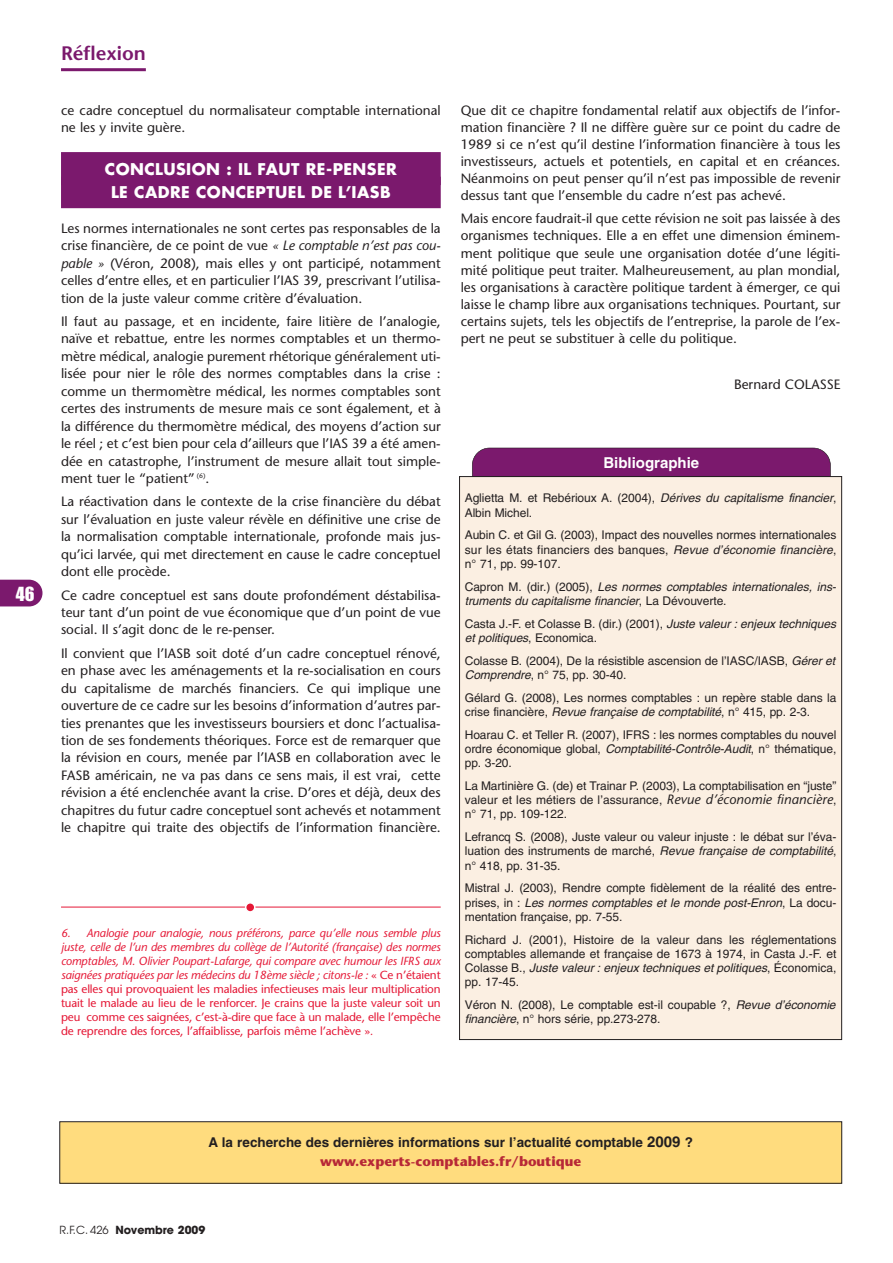
<style>
.page{position:relative;width:893px;height:1263px;background:#fff}
.page>*{position:absolute;margin:0;border:0;box-sizing:border-box;transform-origin:0 0}
.t1{font:600 19.5px "Stone Sans";color:#7b196d}
.t2{font:18px "Impact";color:#fff}
.t3{font:700 15.75px/23.1px "Futura";letter-spacing:.025em;color:#fff;text-align:center}
.t4{font:700 15px "Helvetica";color:#fff}
.t5{font:13.5px/17.4px "Stone Sans";color:#231f20;text-align:justify}
.t6{font:700 13.5px "Helvetica";color:#231f20}
.t7{font:700 13.5px "Stone Sans";color:#b72837}
.t8{font:12px/14.2px "Helvetica";letter-spacing:-.005em;color:#231f20;text-align:justify}
.t9{font:italic 12px/14.2px "Helvetica";color:#231f20}
.t10{font:11.7px/14.1px "Stone Sans";letter-spacing:-.01em;color:#e51836;text-align:justify}
.t11{font:700 11.1px "Avant Garde";color:#231f20}
.s1{font-style:italic}
.s2{font-style:normal}
.s3{font-family:"Stone Sans";font-style:italic;font-size:13.5px}
.s4{font-size:15px}
.s5{font-weight:400}
</style>
<div class="page">
<hr style="left:61px;top:68px;width:85px;height:3px;background:#7b196d">
<svg style="left:0;top:580px;width:42px;height:26px"></svg>
<div style="left:61px;top:152px;width:380px;height:33px;background:#7b196d"></div>
<div style="left:61px;top:177px;width:380px;height:31px;background:#7b196d"></div>
<hr style="left:61px;top:907px;width:380px;height:1px;background:#e51836">
<svg style="left:245px;top:903px;width:11px;height:9px"></svg>
<div style="left:472px;top:448px;width:358px;height:56px;background:#7b196d;border-radius:17px"></div>
<div style="left:472px;top:448px;width:359px;height:56px;border:1px solid #231f20;border-radius:18px"></div>
<div style="left:460px;top:477px;width:382px;height:562px;background:#fbefe2"></div>
<div style="left:60px;top:1122px;width:782px;height:61px;background:#ffdc7e"></div>
<div style="left:60px;top:1121px;width:782px;height:62px;border:1px solid #231f20"></div>
<h2 class="t2" style="left:16px;top:588px;width:20px">46</h2>
<h1 class="t1" style="left:61px;top:45px;width:86px">Réflexion</h1>
<p class="t5" style="left:61px;top:103px;width:381px">ce cadre conceptuel du normalisateur comptable international ne les y invite guère.</p>
<p class="t3" style="left:105px;top:159px;width:293px">CONCLUSION : IL FAUT RE-PENSER<br>LE CADRE CONCEPTUEL DE L’IASB</p>
<p class="t5" style="left:61px;top:221px;width:381px">Les normes internationales ne sont certes pas responsables de la crise financière, de ce point de vue <span class="s1">« Le comptable n’est pas cou&shy;pable »</span> (Véron, 2008), mais elles y ont participé, notamment celles d’entre elles, et en particulier l’IAS 39, prescrivant l’utilisa&shy;tion de la juste valeur comme critère d’évaluation.</p>
<p class="t5" style="left:61px;top:314px;width:381px">Il faut au passage, et en incidente, faire litière de l’analogie, naïve et rebattue, entre les normes comptables et un thermo&shy;mètre médical, analogie purement rhétorique généralement uti&shy;lisée pour nier le rôle des normes comptables dans la crise : comme un thermomètre médical, les normes comptables sont certes des instruments de mesure mais ce sont également, et à la différence du thermomètre médical, des moyens d’action sur le réel ; et c’est bien pour cela d’ailleurs que l’IAS 39 a été amen&shy;dée en catastrophe, l’instrument de mesure allait tout simple&shy;ment tuer le “patient” <sup>(6)</sup>.</p>
<p class="t5" style="left:61px;top:494px;width:381px">La réactivation dans le contexte de la crise financière du débat sur l’évaluation en juste valeur révèle en définitive une crise de la normalisation comptable internationale, profonde mais jus&shy;qu’ici larvée, qui met directement en cause le cadre conceptuel dont elle procède.</p>
<p class="t5" style="left:61px;top:588px;width:381px">Ce cadre conceptuel est sans doute profondément déstabilisa&shy;teur tant d’un point de vue économique que d’un point de vue social. Il s’agit donc de le re-penser.</p>
<p class="t5" style="left:61px;top:646px;width:381px">Il convient que l’IASB soit doté d’un cadre conceptuel rénové, en phase avec les aménagements et la re-socialisation en cours du capitalisme de marchés financiers. Ce qui implique une ouverture de ce cadre sur les besoins d’information d’autres par&shy;ties prenantes que les investisseurs boursiers et donc l’actualisa&shy;tion de ses fondements théoriques. Force est de remarquer que la révision en cours, menée par l’IASB en collaboration avec le FASB américain, ne va pas dans ce sens mais, il est vrai, cette révision a été enclenchée avant la crise. D’ores et déjà, deux des chapitres du futur cadre conceptuel sont achevés et notamment le chapitre qui traite des objectifs de l’information financière.</p>
<p class="t10" style="left:61px;top:927px;width:381px"><span class="s1">6. Analogie pour analogie, nous préférons, parce qu’elle nous semble plus juste, celle de l’un des membres du collège de l’Autorité (française) des normes comptables, M. Olivier Poupart-Lafarge, qui compare avec humour les IFRS aux saignées pratiquées par les médecins du 18ème siècle ; citons-le :</span> « Ce n’étaient pas elles qui provoquaient les maladies infectieuses mais leur multiplication tuait le malade au lieu de le renforcer. Je crains que la juste valeur soit un peu comme ces saignées, c’est-à-dire que face à un malade, elle l’empêche de reprendre des forces, l’affaiblisse, parfois même l’achève »<span class="s1">.</span></p>
<p class="t5" style="left:461px;top:103px;width:381px">Que dit ce chapitre fondamental relatif aux objectifs de l’infor&shy;mation financière ? Il ne diffère guère sur ce point du cadre de 1989 si ce n’est qu’il destine l’information financière à tous les investisseurs, actuels et potentiels, en capital et en créances.<br>Néanmoins on peut penser qu’il n’est pas impossible de revenir dessus tant que l’ensemble du cadre n’est pas achevé.</p>
<p class="t5" style="left:461px;top:212px;width:381px">Mais encore faudrait-il que cette révision ne soit pas laissée à des organismes techniques. Elle a en effet une dimension éminem&shy;ment politique que seule une organisation dotée d’une légiti&shy;mité politique peut traiter. Malheureusement, au plan mondial, les organisations à caractère politique tardent à émerger, ce qui laisse le champ libre aux organisations techniques. Pourtant, sur certains sujets, tels les objectifs de l’entreprise, la parole de l’ex&shy;pert ne peut se substituer à celle du politique.</p>
<p class="t5" style="left:734px;top:377px;width:108px">Bernard COLASSE</p>
<p class="t4" style="left:603px;top:457px;width:97px">Bibliographie</p>
<p class="t8" style="left:465px;top:492px;width:373px">A g l i e t t a M . e t R e b é r i o u x A . ( 2 0 0 4 ) , <span class="s1">Dérives du capitalisme financier</span>,<br>Albin Michel.</p>
<p class="t8" style="left:465px;top:529px;width:373px">Aubin C. et Gil G. (2003), Impact des nouvelles normes internationales sur les états financiers des banques, <span class="s1">Revue d’économie financière</span>, n° 71, pp. 99-107.</p>
<p class="t9" style="left:465px;top:580px;width:375px"><span class="s2">C a p r o n M . ( d i r. ) ( 2 0 0 5 ) ,</span> Les normes comptables internationales, ins&shy;truments du capitalisme financier<span class="s2">, L a D é v o u v e r t e .</span></p>
<p class="t8" style="left:465px;top:617px;width:375px">Casta J.-F. et Colasse B. (dir.) (2001), <span class="s1">Juste valeur : enjeux techniques et politiques</span>, E c o n o m i c a .</p>
<p class="t8" style="left:465px;top:654px;width:374px">Colasse B. (2004), De la résistible ascension de l’IASC/IASB, <span class="s1">Gérer et<br>Comprendre</span>, n° 75, pp. 30-40.</p>
<p class="t8" style="left:465px;top:691px;width:373px">Gélard G. (2008), Les normes comptables : un repère stable dans la c r i s e f i n a n c i è r e , <span class="s1">Revue française de comptabilité</span>, n ° 4 1 5 , p p . 2 - 3 .</p>
<p class="t8" style="left:465px;top:728px;width:373px">Hoarau C. et Teller R. (2007), IFRS : les normes comptables du nouvel ordre économique global, <span class="s1">Comptabilité-Contrôle-Audit</span>, n° thématique, pp. 3-20.</p>
<p class="t8" style="left:465px;top:780px;width:373px">La Martinière G. (de) et Trainar P. (2003), La comptabilisation en “juste” valeur et les métiers de l’assurance, <span class="s3">Revue d’économie financière</span>, n° 71, pp. 109-122.</p>
<p class="t8" style="left:465px;top:831px;width:373px">Lefrancq S. (2008), Juste valeur ou valeur injuste : le débat sur l’éva&shy;luation des instruments de marché, <span class="s1">Revue française de comptabilité</span>, n° 418, pp. 31-35.</p>
<p class="t8" style="left:465px;top:882px;width:373px">Mistral J. (2003), Rendre compte fidèlement de la réalité des entre&shy;p r i s e s , i n : <span class="s1">Les normes comptables et le monde post-Enron</span>, L a d o c u - mentation française, pp. 7-55.</p>
<p class="t8" style="left:465px;top:933px;width:373px">Richard J. (2001), Histoire de la valeur dans les réglementations comptables allemande et française de 1673 à 1974, in Casta J.-F. et C o l a s s e B . , <span class="s1">Juste valeur : enjeux techniques et politiques</span>, É c o n o m i c a , pp. 17-45.</p>
<p class="t8" style="left:465px;top:999px;width:375px">Véron N. (2008), Le comptable est-il coupable ?, <span class="s1">Revue d’économie financière</span>, n° hors série, pp.273-278.</p>
<p class="t6" style="left:209px;top:1137px;width:486px">A la recherche des dernières informations sur l’actualité comptable <span class="s4">2009</span> ?</p>
<p class="t7" style="left:320px;top:1156px;width:262px">www.experts-comptables.fr/boutique</p>
<p class="t11" style="left:60px;top:1226px;width:147px"><span class="s5">R.F.C. 426</span> Novembre 2009</p>
</div>
